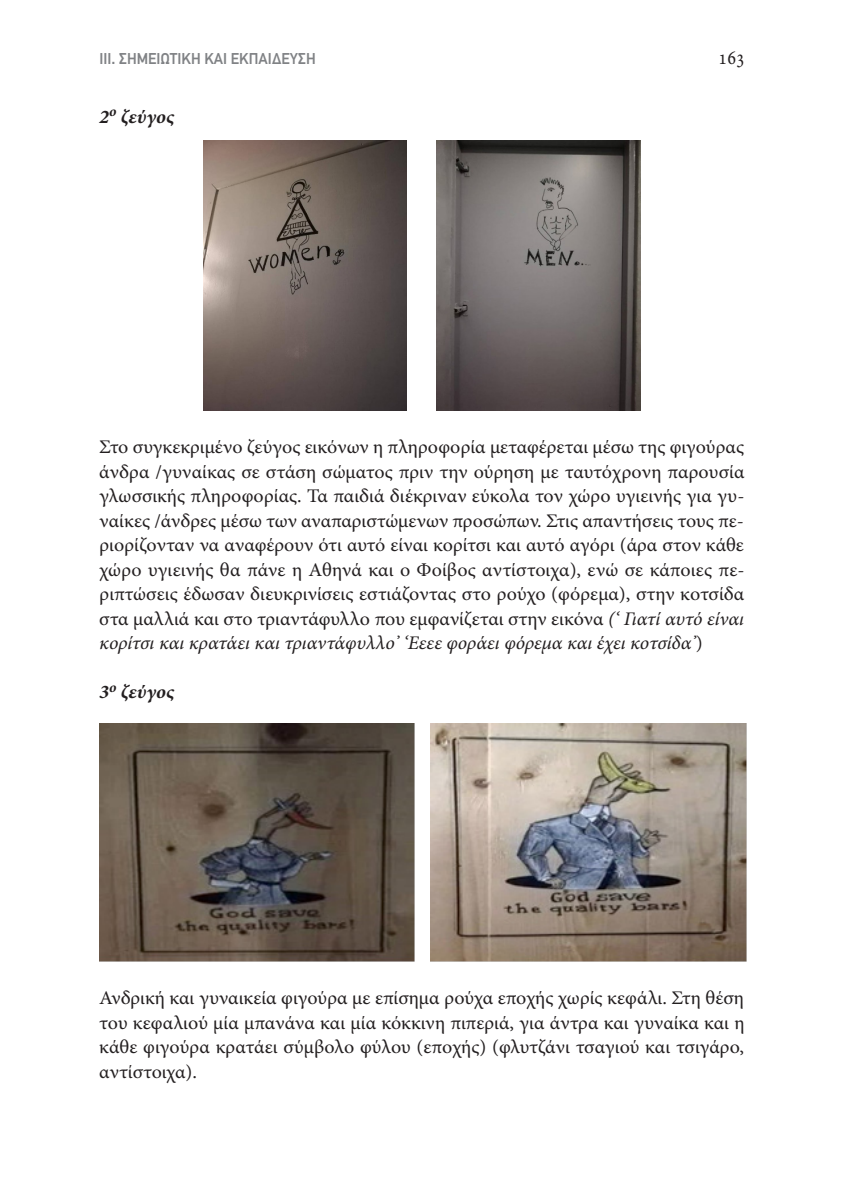
<style>
.page{position:relative;width:844px;height:1191px;background:#fff}
.page>*{position:absolute;margin:0;border:0;box-sizing:border-box;transform-origin:0 0}
.t1{font:21px "Minion Pro";color:#231f20;scale:.85 1}
.t2{font:19.25px/24.5px "Minion Pro";letter-spacing:-.005em;color:#231f20;text-align:justify;scale:1.04 1}
.t3{font:italic 700 19.25px "Minion Pro";letter-spacing:-.005em;color:#231f20;scale:1.04 1}
.t4{font:500 15.75px "PF Din Text Universal";letter-spacing:.005em;color:#808285;scale:.94 1}
.s1{font-style:italic}
</style>
<div class="page">
<img style="left:203px;top:140px;width:203px;height:271px">
<img style="left:436px;top:140px;width:204px;height:271px">
<img style="left:99px;top:723px;width:316px;height:239px">
<img style="left:430px;top:723px;width:317px;height:239px">
<p class="t4" style="left:99px;top:48px;width:231px">ΙΙΙ. Σημειωτική και εκπαίδευση</p>
<p class="t1" style="left:718px;top:43px;width:32px">163</p>
<p class="t3" style="left:99px;top:103px;width:74px">2<sup>ο</sup> ζεύγος</p>
<p class="t2" style="left:99px;top:435px;width:622px">Στο συγκεκριμένο ζεύγος εικόνων η πληροφορία μεταφέρεται μέσω της φιγούρας άνδρα /γυναίκας σε στάση σώματος πριν την ούρηση με ταυτόχρονη παρουσία γλωσσικής πληροφορίας. Τα παιδιά διέκριναν εύκολα τον χώρο υγιεινής για γυ&shy;ναίκες /άνδρες μέσω των αναπαριστώμενων προσώπων. Στις απαντήσεις τους πε&shy;ριορίζονταν να αναφέρουν ότι αυτό είναι κορίτσι και αυτό αγόρι (άρα στον κάθε χώρο υγιεινής θα πάνε η Αθηνά και ο Φοίβος αντίστοιχα), ενώ σε κάποιες πε&shy;ριπτώσεις έδωσαν διευκρινίσεις εστιάζοντας στο ρούχο (φόρεμα), στην κοτσίδα στα μαλλιά και στο τριαντάφυλλο που εμφανίζεται στην εικόνα <span class="s1">(‘ Γιατί αυτό είναι κορίτσι και κρατάει και τριαντάφυλλο’ ‘Εεεε φοράει φόρεμα και έχει κοτσίδα’</span>)</p>
<p class="t3" style="left:99px;top:678px;width:74px">3<sup>ο</sup> ζεύγος</p>
<p class="t2" style="left:99px;top:986px;width:622px">Ανδρική και γυναικεία φιγούρα με επίσημα ρούχα εποχής χωρίς κεφάλι. Στη θέση του κεφαλιού μία μπανάνα και μία κόκκινη πιπεριά, για άντρα και γυναίκα και η κάθε φιγούρα κρατάει σύμβολο φύλου (εποχής) (φλυτζάνι τσαγιού και τσιγάρο, αντίστοιχα).</p>
</div>
